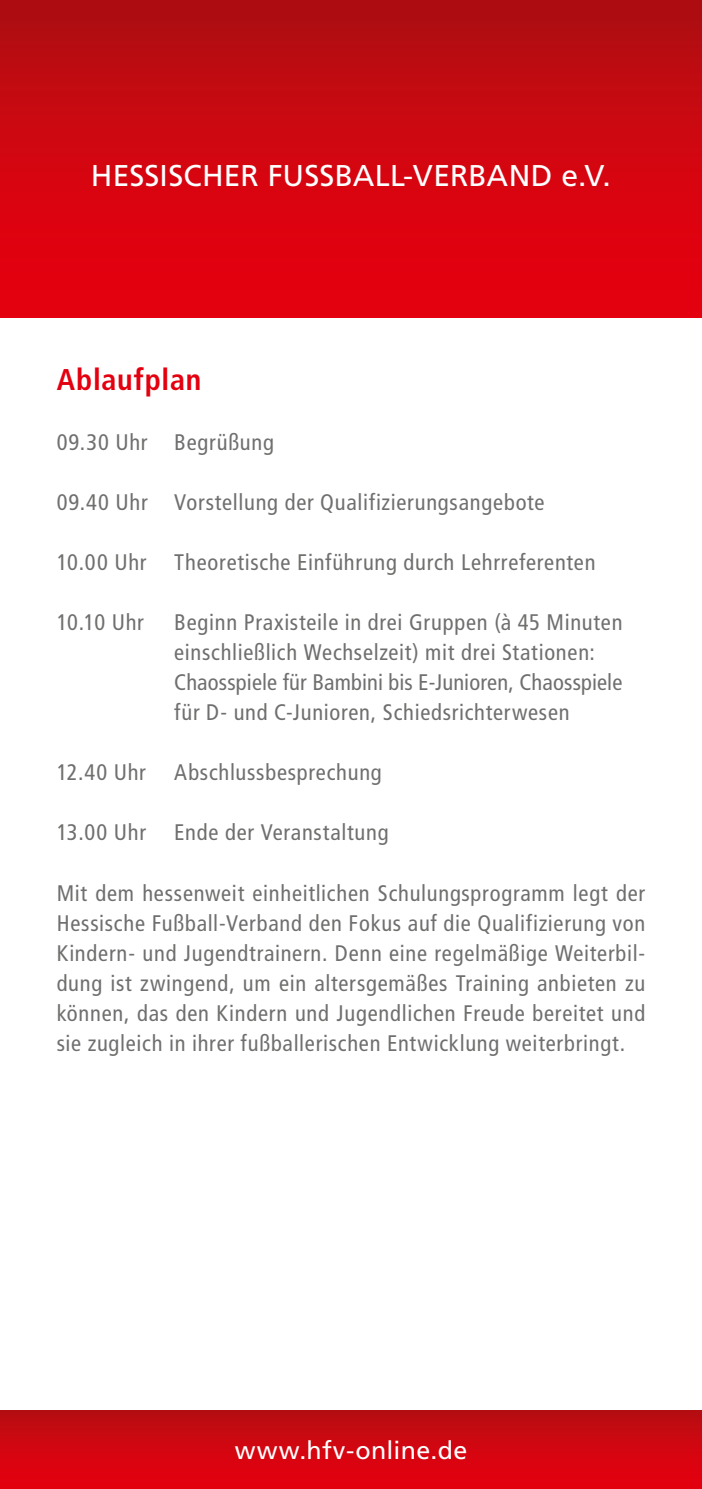
<style>
.page{position:relative;width:702px;height:1489px;background:#fff}
.page>*{position:absolute;margin:0;border:0;box-sizing:border-box;transform-origin:0 0}
.t1{font:30px "Frutiger";letter-spacing:.005em;color:#fff}
.t2{font:700 condensed 30px "Frutiger LT Std";letter-spacing:.025em;color:#e3000f}
.t3{font:25px "Frutiger";letter-spacing:.015em;color:#fff}
.t4{font:condensed 22.5px/30px "Frutiger LT Std";letter-spacing:.03em;color:#6f6f6e}
</style>
<div class="page">
<div style="left:0;top:0;width:702px;height:318px;background:linear-gradient(to bottom,#b00e11,#ec000f)"></div>
<div style="left:0;top:1410px;width:702px;height:78px;background:linear-gradient(to bottom,#b80d12,#e7000f)"></div>
<h1 class="t1" style="left:91px;top:157px;width:521px">HESSISCHER FUSSBALL-VERBAND e.V.</h1>
<h1 class="t2" style="left:57px;top:362px;width:146px">Ablaufplan</h1>
<p class="t4" style="left:57px;top:427px;width:219px">09.30 Uhr Begrüßung</p>
<p class="t4" style="left:57px;top:487px;width:489px">09.40 Uhr Vorstellung der Qualifizierungsangebote</p>
<p class="t4" style="left:57px;top:547px;width:540px">10.00 Uhr Theoretische Einführung durch Lehrreferenten</p>
<p class="t4" style="left:57px;top:607px;width:89px">10.10 Uhr</p>
<p class="t4" style="left:174px;top:607px;width:450px">Beginn Praxisteile in drei Gruppen (à 45 Minuten einschließlich Wechselzeit) mit drei Stationen:<br>Chaosspiele für Bambini bis E-Junioren, Chaosspiele für D- und C-Junioren, Schiedsrichterwesen</p>
<p class="t4" style="left:57px;top:757px;width:91px">12.40 Uhr</p>
<p class="t4" style="left:174px;top:757px;width:209px">Abschlussbesprechung</p>
<p class="t4" style="left:57px;top:817px;width:91px">13.00 Uhr</p>
<p class="t4" style="left:174px;top:817px;width:216px">Ende der Veranstaltung</p>
<p class="t4" style="left:57px;top:877px;width:590px;text-align:justify">Mit dem hessenweit einheitlichen Schulungsprogramm legt der Hessische Fußball-Verband den Fokus auf die Qualifizierung von Kindern- und Jugendtrainern. Denn eine regelmäßige Weiterbil&shy;dung ist zwingend, um ein altersgemäßes Training anbieten zu können, das den Kindern und Jugendlichen Freude bereitet und sie zugleich in ihrer fußballerischen Entwicklung weiterbringt.</p>
<p class="t3" style="left:235px;top:1435px;width:234px">www.hfv-online.de</p>
</div>
